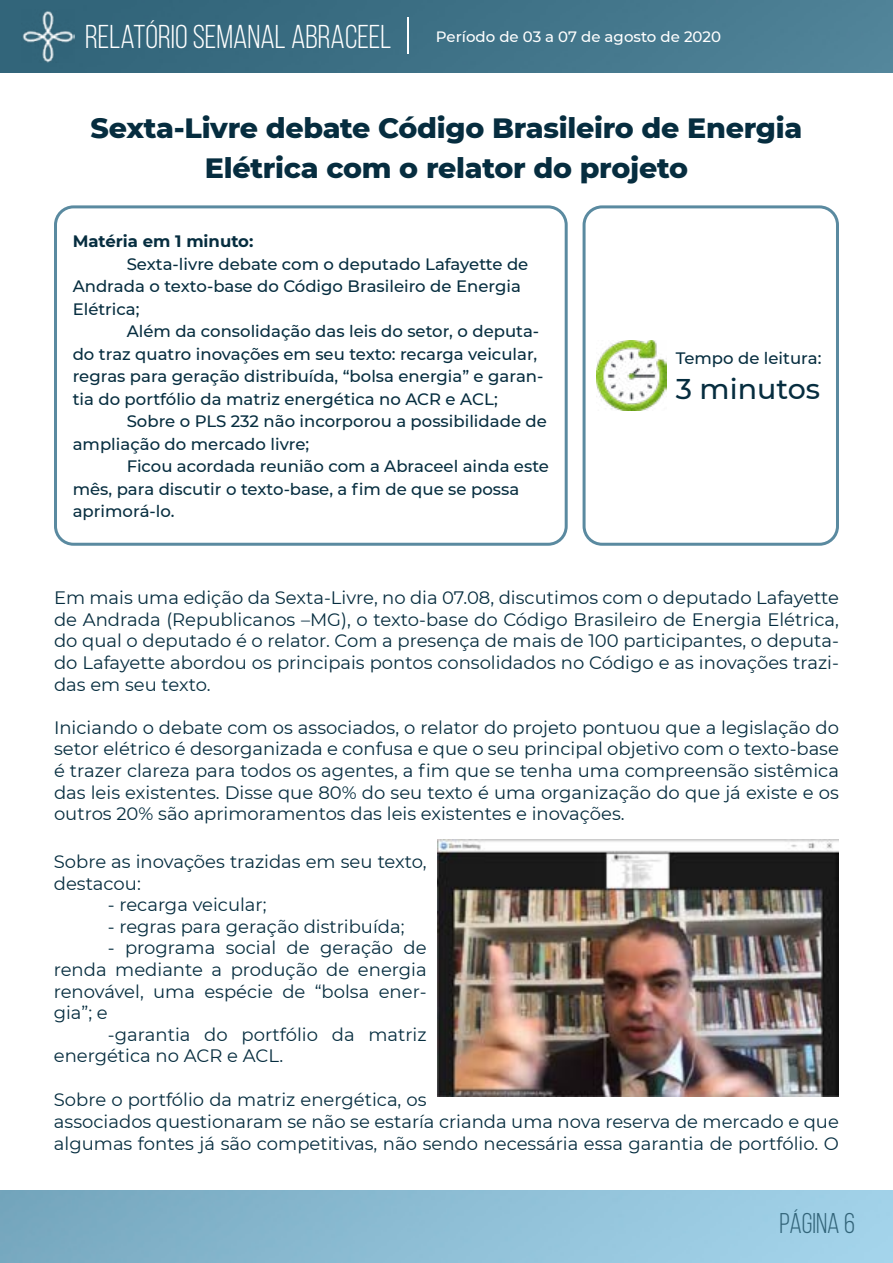
<style>
.page{position:relative;width:893px;height:1263px;background:#fff}
.page>*{position:absolute;margin:0;border:0;box-sizing:border-box;transform-origin:0 0}
.t1{font:33px "Bebas Neue";color:#fff}
.t2{font:800 28.5px/40.5px "Montserrat";letter-spacing:-.01em;color:#062d3f;text-align:center}
.t3{font:500 28.5px "Montserrat";color:#062d3f}
.t4{font:28.5px "Bebas Neue";color:#326479}
.t5{font:18px/21.6px "Montserrat";color:#062d3f;text-align:justify}
.t6{font:500 16.5px/22.5px "Montserrat";color:#062d3f}
.t7{font:700 16.5px "Montserrat";color:#062d3f}
.t8{font:500 15px "Montserrat";color:#fff}
</style>
<div class="page">
<img style="left:0;top:0;width:893px;height:72px">
<img style="left:21px;top:10px;width:53px;height:52px">
<hr style="left:407px;top:17px;width:2px;height:37px;background:#fff">
<div style="left:54px;top:205px;width:514px;height:341px;border:3px solid #5a8aa0;border-radius:18px"></div>
<div style="left:583px;top:205px;width:256px;height:341px;border:3px solid #5a8aa0;border-radius:18px"></div>
<img style="left:596px;top:340px;width:70px;height:71px">
<img style="left:438px;top:840px;width:401px;height:256px">
<h1 class="t1" style="left:85px;top:19px;width:308px">RELATÓRIO SEMANAL ABRACEEL</h1>
<p class="t8" style="left:436px;top:26px;width:287px">Período de 03 a 07 de agosto de 2020</p>
<h2 class="t2" style="left:91px;top:106px;width:713px">Sexta-Livre debate Código Brasileiro de Energia<br>Elétrica com o relator do projeto</h2>
<p class="t7" style="left:73px;top:230px;width:182px">Matéria em 1 minuto:</p>
<p class="t6" style="left:73px;top:252px;width:457px;text-indent:54px">Sexta-livre debate com o deputado Lafayette de<br>Andrada o texto-base do Código Brasileiro de Energia<br>Elétrica;</p>
<p class="t6" style="left:73px;top:320px;width:472px;text-indent:54px">Além da consolidação das leis do setor, o deputa&shy;do traz quatro inovações em seu texto: recarga veicular, regras para geração distribuída, “bolsa energia” e garan&shy;tia do portfólio da matriz energética no ACR e ACL;</p>
<p class="t6" style="left:73px;top:410px;width:476px;text-indent:54px">Sobre o PLS 232 não incorporou a possibilidade de ampliação do mercado livre;</p>
<p class="t6" style="left:73px;top:455px;width:478px;text-indent:54px">Ficou acordada reunião com a Abraceel ainda este mês, para discutir o texto-base, a fim de que se possa aprimorá-lo.</p>
<p class="t6" style="left:676px;top:346px;width:147px">Tempo de leitura:</p>
<h2 class="t3" style="left:676px;top:368px;width:146px">3 minutos</h2>
<p class="t5" style="left:54px;top:586px;width:786px">Em mais uma edição da Sexta-Livre, no dia 07.08, discutimos com o deputado Lafayette de Andrada (Republicanos –MG), o texto-base do Código Brasileiro de Energia Elétrica, do qual o deputado é o relator. Com a presença de mais de 100 participantes, o deputa&shy;do Lafayette abordou os principais pontos consolidados no Código e as inovações trazi&shy;das em seu texto.</p>
<p class="t5" style="left:54px;top:716px;width:786px">Iniciando o debate com os associados, o relator do projeto pontuou que a legislação do setor elétrico é desorganizada e confusa e que o seu principal objetivo com o texto-base é trazer clareza para todos os agentes, a fim que se tenha uma compreensão sistêmica das leis existentes. Disse que 80% do seu texto é uma organização do que já existe e os outros 20% são aprimoramentos das leis existentes e inovações.</p>
<p class="t5" style="left:54px;top:850px;width:374px">Sobre as inovações trazidas em seu texto, destacou:</p>
<p class="t5" style="left:108px;top:893px;width:160px">- recarga veicular;</p>
<p class="t5" style="left:108px;top:915px;width:298px">- regras para geração distribuída;</p>
<p class="t5" style="left:54px;top:936px;width:374px;text-indent:54px">- programa social de geração de renda mediante a produção de energia renovável, uma espécie de “bolsa ener&shy;gia”; e</p>
<p class="t5" style="left:54px;top:1023px;width:374px;text-indent:54px">-garantia do portfólio da matriz energética no ACR e ACL.</p>
<p class="t5" style="left:54px;top:1087px;width:787px;line-height:22px;text-align:left">Sobre o portfólio da matriz energética, os<br>associados questionaram se não se estaría crianda uma nova reserva de mercado e que algumas fontes já são competitivas, não sendo necessária essa garantia de portfólio. O</p>
<h2 class="t4" style="left:779px;top:1207px;width:77px">PÁGINA 6</h2>
</div>
